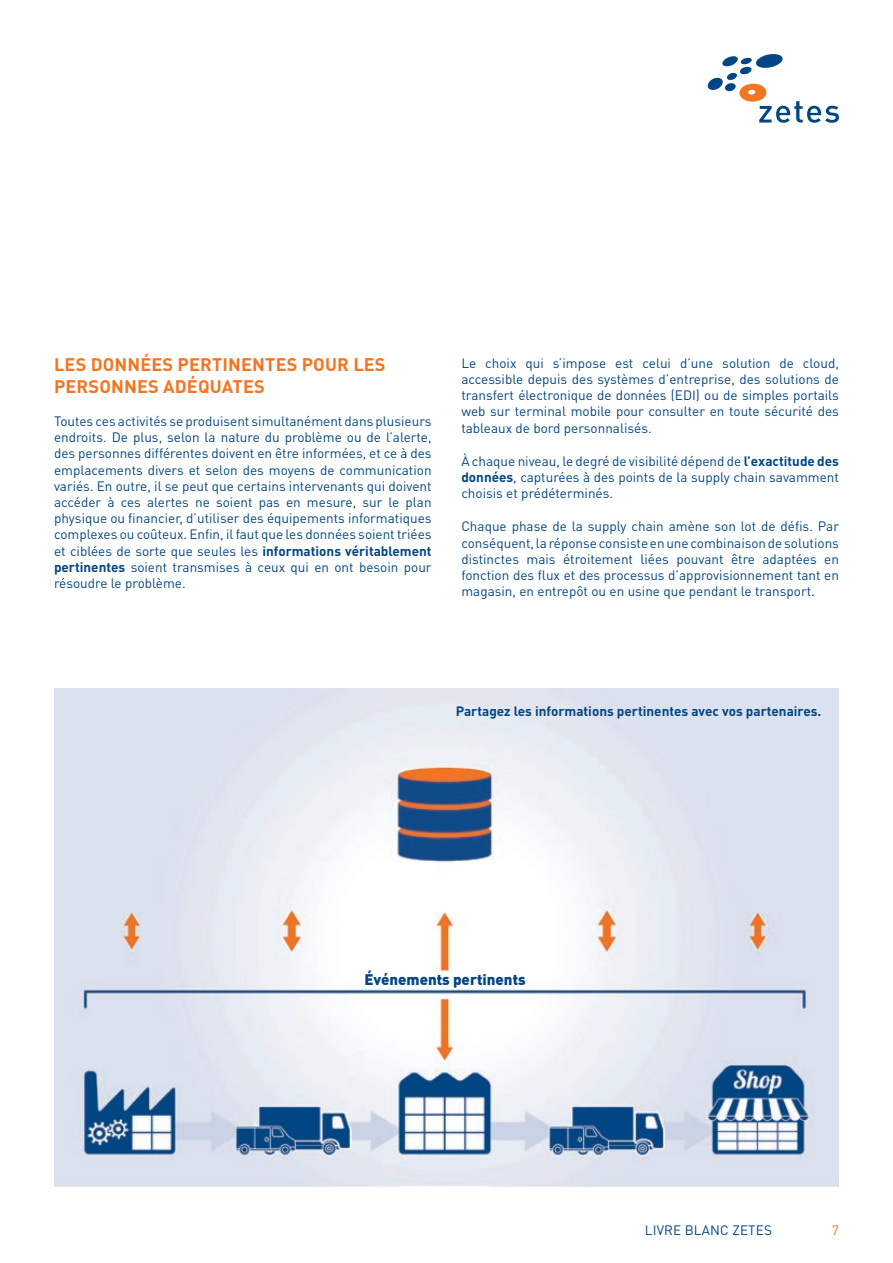
<style>
.page{position:relative;width:893px;height:1263px;background:#fff}
.page>*{position:absolute;margin:0;border:0;box-sizing:border-box;transform-origin:0 0}
.t1{font:700 18px/21.6px "DINOT";letter-spacing:.01em;color:#f47521}
.t2{font:900 15px "DIN Pro";color:#004684}
.t3{font:13.5px/16.2px "DINOT";color:#004684;text-align:justify}
.t4{font:700 13.5px "DINOT";color:#004684}
.t5{font:13.5px "DINOT";color:#f47521}
.s1{font-weight:700}
</style>
<div class="page">
<svg style="left:707px;top:54px;width:132px;height:69px"></svg>
<img style="left:54px;top:689px;width:785px;height:497px">
<h1 class="t1" style="left:54px;top:353px;width:333px">LES DONNÉES PERTINENTES POUR LES<br>PERSONNES ADÉQUATES</h1>
<p class="t3" style="left:54px;top:412px;width:379px">Toutes ces activités se produisent simultanément dans plusieurs endroits. De plus, selon la nature du problème ou de l’alerte, des personnes différentes doivent en être informées, et ce à des emplacements divers et selon des moyens de communication variés. En outre, il se peut que certains intervenants qui doivent accéder à ces alertes ne soient pas en mesure, sur le plan physique ou financier, d’utiliser des équipements informatiques complexes ou coûteux. Enfin, il faut que les données soient triées et ciblées de sorte que seules les <span class="s1">informations véritablement pertinentes</span> soient transmises à ceux qui en ont besoin pour résoudre le problème.</p>
<p class="t3" style="left:461px;top:354px;width:379px">Le choix qui s’impose est celui d’une solution de cloud, accessible depuis des systèmes d’entreprise, des solutions de transfert électronique de données (EDI) ou de simples portails web sur terminal mobile pour consulter en toute sécurité des tableaux de bord personnalisés.</p>
<p class="t3" style="left:461px;top:452px;width:379px">À chaque niveau, le degré de visibilité dépend de <span class="s1">l’exactitude des données</span>, capturées à des points de la supply chain savamment choisis et prédéterminés.</p>
<p class="t3" style="left:461px;top:518px;width:379px">Chaque phase de la supply chain amène son lot de défis. Par conséquent, la réponse consiste en une combinaison de solutions distinctes mais étroitement liées pouvant être adaptées en fonction des flux et des processus d’approvisionnement tant en magasin, en entrepôt ou en usine que pendant le transport.</p>
<p class="t4" style="left:456px;top:702px;width:367px">Partagez les informations pertinentes avec vos partenaires.</p>
<p class="t2" style="left:364px;top:969px;width:163px">Événements pertinents</p>
<p class="t3" style="left:645px;top:1221px;width:129px">LIVRE BLANC ZETES</p>
<p class="t5" style="left:832px;top:1221px;width:9px">7</p>
</div>
